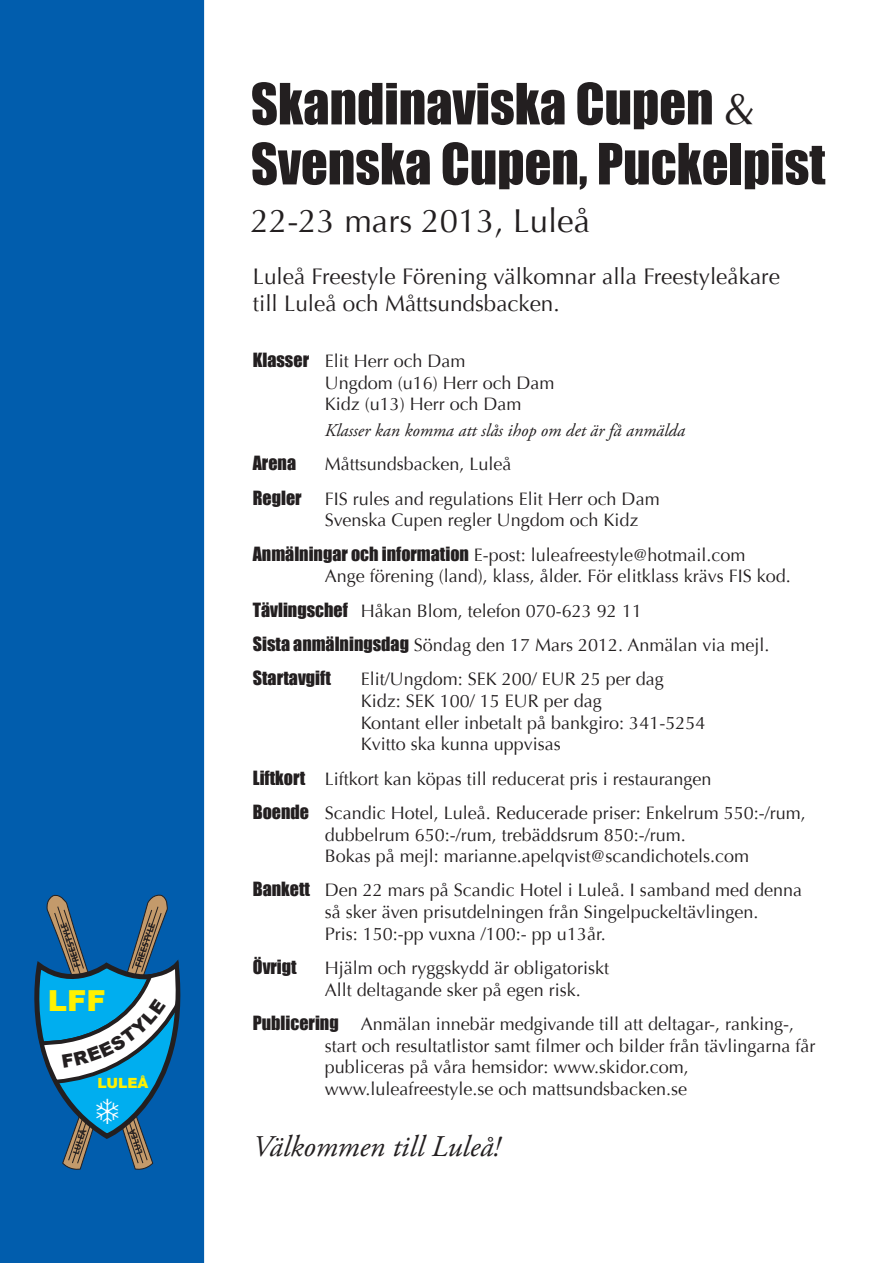
<style>
.page{position:relative;width:893px;height:1263px;background:#fff}
.page>*{position:absolute;margin:0;border:0;box-sizing:border-box;transform-origin:0 0}
.Brödtext{font:52.5px "Impact";color:#231f20}
.Brödtext-2{font:33px "Optima";color:#231f20}
.t1{font:italic 30px "Adobe Garamond Pro";color:#231f20}
.t2{font:900 28.95px "Arial";color:#fff101}
.t3{font:22.5px/27px "Optima";color:#231f20}
.t4{font:18px/21.6px "Optima";color:#231f20}
.t5{font:italic 18px "Adobe Garamond Pro";color:#231f20}
.t6{font:18px "Impact";color:#231f20}
.t7{font:900 14.1px "Arial";color:#fff101}
.t8{font:700 9.15px "Myriad Pro";color:#231f20}
.t9{font:700 8.85px "Myriad Pro";color:#231f20}
.s1{font-family:"Optima";font-size:45px}
.s2{font-family:"Impact"}
</style>
<div class="page">
<div style="left:0;top:0;width:204px;height:1263px;background:#015dad"></div>
<svg style="left:29px;top:893px;width:155px;height:277px;background:#3381b0"></svg>
<p class="t8" style="left:72px;top:969px;width:48px;rotate:-108deg">FREESTYLE</p>
<p class="t2" style="left:48px;top:985px;width:60px">LFF</p>
<p class="t8" style="left:132px;top:959px;width:48px;rotate:-72deg">FREESTYLE</p>
<p class="t8" style="left:132px;top:965px;width:48px;rotate:-72deg">FREESTYLE</p>
<p class="t7" style="left:97px;top:1075px;width:53px">LULEÅ</p>
<p class="t9" style="left:69px;top:1152px;width:27px;rotate:-72deg">LULEÅ</p>
<p class="t9" style="left:70px;top:1152px;width:27px;rotate:-72deg">LULEÅ</p>
<p class="t9" style="left:134px;top:1155px;width:27px;rotate:-108deg">LULEÅ</p>
<p class="Brödtext" style="left:251px;top:63px;width:506px">Skandinaviska Cupen <span class="s1">&amp;</span></p>
<p class="Brödtext" style="left:251px;top:123px;width:576px">Svenska Cupen, Puckelpist</p>
<p class="Brödtext-2" style="left:251px;top:202px;width:341px">22-23 mars 2013, Luleå</p>
<p class="t3" style="left:253px;top:263px;width:529px">Luleå Freestyle Förening välkomnar alla Freestyleåkare till Luleå och Måttsundsbacken.</p>
<p class="t4" style="left:325px;top:350px;width:231px;text-indent:-72px"><span class="s2">Klasser</span> Elit Herr och Dam<br>Ungdom (u16) Herr och Dam<br>Kidz (u13) Herr och Dam</p>
<p class="t5" style="left:325px;top:419px;width:362px">Klasser kan komma att slås ihop om det är få anmälda</p>
<p class="t6" style="left:253px;top:449px;width:45px">Arena</p>
<p class="t4" style="left:325px;top:454px;width:188px">Måttsundsbacken, Luleå</p>
<p class="t6" style="left:253px;top:484px;width:50px">Regler</p>
<p class="t4" style="left:325px;top:488px;width:336px">FIS rules and regulations Elit Herr och Dam<br>Svenska Cupen regler Ungdom och Kidz</p>
<p class="t4" style="left:325px;top:544px;width:467px;text-indent:-72px"><span class="s2">Anmälningar och information</span> E-post: luleafreestyle@hotmail.com<br>Ange förening (land), klass, ålder. För elitklass krävs FIS kod.</p>
<p class="t4" style="left:253px;top:600px;width:391px"><span class="s2">Tävlingschef</span> Håkan Blom, telefon 070-623 92 11</p>
<p class="t4" style="left:253px;top:634px;width:518px"><span class="s2">Sista anmälningsdag</span> Söndag den 17 Mars 2012. Anmälan via mejl.</p>
<p class="t6" style="left:253px;top:664px;width:80px">Startavgift</p>
<p class="t4" style="left:361px;top:669px;width:346px">Elit/Ungdom: SEK 200/ EUR 25 per dag Kidz: SEK 100/ 15 EUR per dag<br>Kontant eller inbetalt på bankgiro: 341-5254<br>Kvitto ska kunna uppvisas</p>
<p class="t4" style="left:253px;top:768px;width:460px"><span class="s2">Liftkort</span> Liftkort kan köpas till reducerat pris i restaurangen</p>
<p class="t4" style="left:325px;top:802px;width:482px;text-indent:-72px"><span class="s2">Boende</span> Scandic Hotel, Luleå. Reducerade priser: Enkelrum 550:-/rum, dubbelrum 650:-/rum, trebäddsrum 850:-/rum.<br>Bokas på mejl: marianne.apelqvist@scandichotels.com</p>
<p class="t4" style="left:325px;top:880px;width:479px;text-indent:-72px"><span class="s2">Bankett</span> Den 22 mars på Scandic Hotel i Luleå. I samband med denna så sker även prisutdelningen från Singelpuckeltävlingen.<br>Pris: 150:-pp vuxna /100:- pp u13år.</p>
<p class="t6" style="left:253px;top:953px;width:45px">Övrigt</p>
<p class="t4" style="left:325px;top:957px;width:286px">Hjälm och ryggskydd är obligatoriskt<br>Allt deltagande sker på egen risk.</p>
<p class="t4" style="left:325px;top:1013px;width:492px;text-indent:-72px"><span class="s2">Publicering</span> Anmälan innebär medgivande till att deltagar-, ranking-, start och resultatlistor samt filmer och bilder från tävlingarna får publiceras på våra hemsidor: www.skidor.com, www.luleafreestyle.se och mattsundsbacken.se</p>
<p class="t1" style="left:253px;top:1129px;width:248px">Välkommen till Luleå!</p>
</div>
